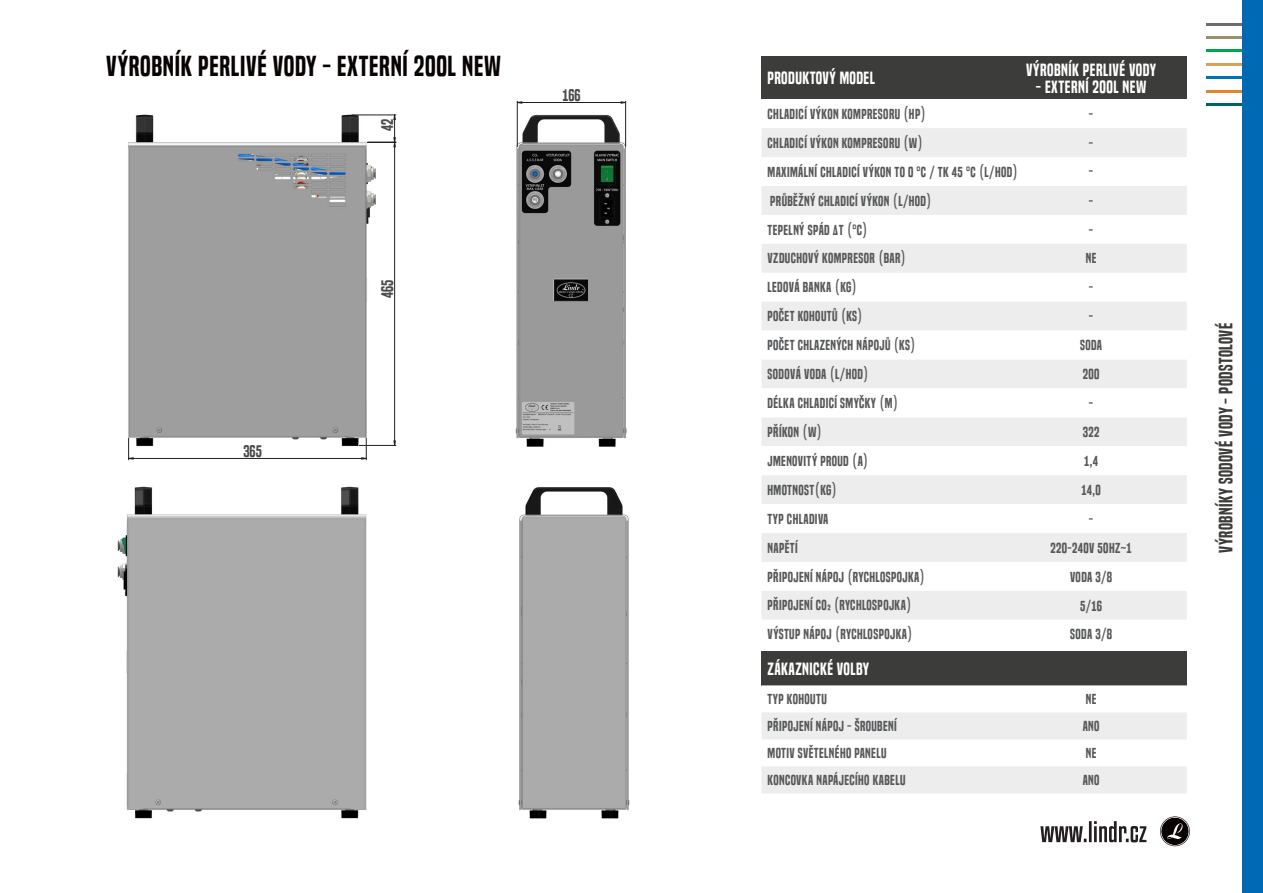
<style>
.page{position:relative;width:1263px;height:893px;background:#fff}
.page>*{position:absolute;margin:0;border:0;box-sizing:border-box;transform-origin:0 0}
.t1{font:27px "Built Titling Sb";letter-spacing:.025em;color:#080302}
.t2{font:18px "Built Titling Sb";letter-spacing:.025em;color:#3c3c3b}
.t3{font:16.5px "Built Titling Sb";letter-spacing:.025em;color:#fff}
.t4{font:15.6px "Built Titling Sb";color:#4b4c4d}
.t5{font:13.5px/29px "Built Titling Sb";letter-spacing:.03em;color:#57585a}
</style>
<div class="page">
<hr style="left:1206px;top:50px;width:57px;height:2px;background:#00a54f">
<hr style="left:1206px;top:63px;width:57px;height:3px;background:#cfa566">
<hr style="left:1206px;top:36px;width:57px;height:3px;background:#9c8f6b">
<hr style="left:1206px;top:23px;width:57px;height:2px;background:#6c6d70">
<hr style="left:1206px;top:90px;width:57px;height:2px;background:#e18724">
<hr style="left:1206px;top:76px;width:57px;height:3px;background:#0072bc">
<hr style="left:1206px;top:103px;width:57px;height:3px;background:#01606a">
<div style="left:1242px;top:0;width:21px;height:893px;background:#0069b4"></div>
<svg style="left:1160px;top:816px;width:30px;height:30px"></svg>
<svg style="left:1040px;top:821px;width:106px;height:21px"></svg>
<img style="left:515px;top:100px;width:112px;height:347px">
<img style="left:518px;top:487px;width:112px;height:332px">
<img style="left:117px;top:486px;width:250px;height:333px">
<svg style="left:128px;top:115px;width:268px;height:345px"></svg>
<hr style="left:517px;top:101px;width:1px;height:46px;background:#231f20">
<hr style="left:625px;top:101px;width:1px;height:46px;background:#231f20">
<hr style="left:517px;top:102px;width:109px;height:1px;background:#231f20">
<div style="left:761px;top:57px;width:426px;height:42px;background:#3c3c3b"></div>
<div style="left:762px;top:128px;width:425px;height:29px;background:#ededed"></div>
<svg style="left:762px;top:186px;width:425px;height:144px;fill:#ededed"></svg>
<svg style="left:762px;top:360px;width:425px;height:259px;fill:#ededed"></svg>
<div style="left:761px;top:651px;width:426px;height:34px;background:#3c3c3b"></div>
<svg style="left:761px;top:685px;width:426px;height:108px"></svg>
<h1 class="t1" style="left:106px;top:50px;width:396px">VÝROBNÍK PERLIVÉ VODY - EXTERNÍ 200L NEW</h1>
<p class="t4" style="left:378px;top:131px;width:14px;rotate:-90deg">42</p>
<p class="t4" style="left:243px;top:442px;width:20px">365</p>
<p class="t4" style="left:378px;top:298px;width:20px;rotate:-90deg">465</p>
<p class="t4" style="left:562px;top:86px;width:20px">166</p>
<p class="t3" style="left:767px;top:68px;width:109px">PRODUKTOVÝ MODEL</p>
<p class="t5" style="left:767px;top:99px;width:252px">CHLADICÍ VÝKON KOMPRESORU (HP)<br>CHLADICÍ VÝKON KOMPRESORU (W)<br>MAXIMÁLNÍ CHLADICÍ VÝKON TO 0 °C / TK 45 °C (L/HOD)<br>PRŮBĚŽNÝ CHLADICÍ VÝKON (L/HOD)<br>TEPELNÝ SPÁD ΔT (°C)<br>VZDUCHOVÝ KOMPRESOR (BAR)<br>LEDOVÁ BANKA (KG)<br>POČET KOHOUTŮ (KS)<br>POČET CHLAZENÝCH NÁPOJŮ (KS)<br>SODOVÁ VODA (L/HOD)<br>DÉLKA CHLADICÍ SMYČKY (M)<br>PŘÍKON (W)<br>JMENOVITÝ PROUD (A)<br>HMOTNOST(KG)<br>TYP CHLADIVA<br>NAPĚTÍ<br>PŘIPOJENÍ NÁPOJ (RYCHLOSPOJKA)<br>PŘIPOJENÍ CO₂ (RYCHLOSPOJKA)<br>VÝSTUP NÁPOJ (RYCHLOSPOJKA)</p>
<p class="t3" style="left:767px;top:659px;width:103px">ZÁKAZNICKÉ VOLBY</p>
<p class="t5" style="left:767px;top:686px;width:139px;line-height:27px">TYP KOHOUTU<br>PŘIPOJENÍ NÁPOJ - ŠROUBENÍ<br>MOTIV SVĚTELNÉHO PANELU<br>KONCOVKA NAPÁJECÍHO KABELU</p>
<p class="t3" style="left:1026px;top:60px;width:132px">VÝROBNÍK PERLIVÉ VODY</p>
<p class="t3" style="left:1036px;top:77px;width:112px">- EXTERNÍ 200L NEW</p>
<p class="t5" style="left:1089px;top:100px;width:6px">- -</p>
<p class="t5" style="left:1089px;top:156px;width:6px">-</p>
<p class="t5" style="left:1050px;top:186px;width:83px;text-align:center">-<br>-<br>NE<br>-<br>-<br>SODA<br>200<br>-<br>322<br>1,4<br>14,0<br>-<br>220-240V 50HZ~1<br>VODA 3/8<br>5/16<br>SODA 3/8</p>
<p class="t5" style="left:1083px;top:686px;width:18px;line-height:27px">NE<br>ANO<br>NE<br>ANO</p>
<h2 class="t2" style="left:1215px;top:553px;width:231px;rotate:-90deg">VÝROBNÍKY SODOVÉ VODY - PODSTOLOVÉ</h2>
</div>
